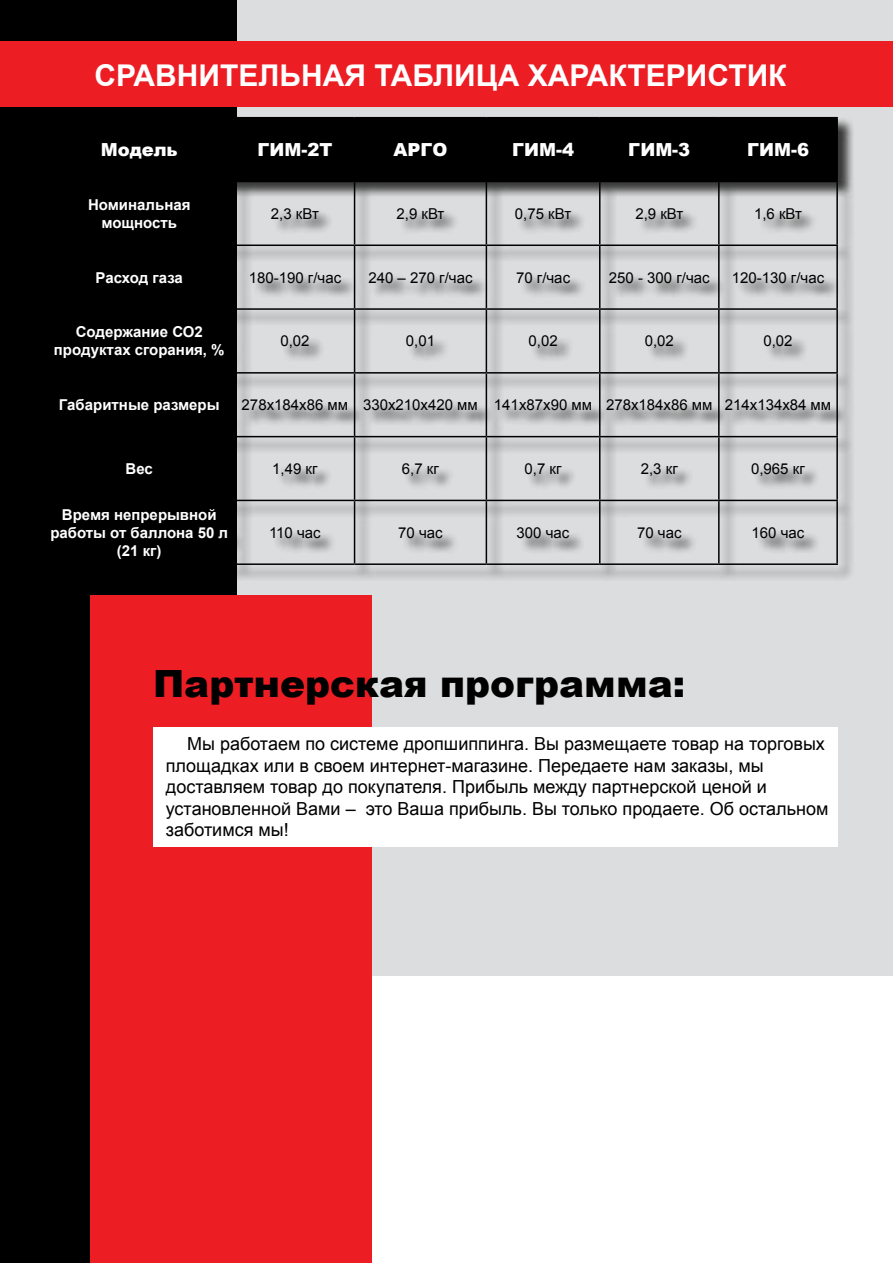
<style>
.page{position:relative;width:893px;height:1263px;background:#fff}
.page>*{position:absolute;margin:0;border:0;box-sizing:border-box;transform-origin:0 0}
.t1{font:900 37.5px "Arial";color:#000}
.t2{font:700 30px "Arial";color:#fff}
.t3{font:18px/21.6px "Arial";color:#000}
.t4{font:900 18px "Arial";color:#fff}
.t5{font:15px "Arial";color:#000}
.t6{font:700 15px/18px "Arial";color:#fff;text-align:center}
</style>
<div class="page">
<div style="left:0;top:0;width:893px;height:976px;background:#dcddde"></div>
<div style="left:0;top:0;width:236px;height:1263px;background:#000"></div>
<div style="left:43px;top:117px;width:812px;height:464px;background:#000;opacity:.75"></div>
<div style="left:44px;top:118px;width:792px;height:63px;background:#000"></div>
<hr style="left:235px;top:118px;width:1px;height:63px;background:#000">
<hr style="left:354px;top:118px;width:1px;height:63px;background:#000">
<hr style="left:486px;top:118px;width:1px;height:63px;background:#000">
<hr style="left:599px;top:118px;width:1px;height:63px;background:#000">
<hr style="left:718px;top:118px;width:2px;height:63px;background:#000">
<hr style="left:43px;top:182px;width:1px;height:62px;background:#000">
<hr style="left:235px;top:182px;width:1px;height:62px;background:#000">
<hr style="left:354px;top:182px;width:1px;height:62px;background:#000">
<hr style="left:486px;top:182px;width:1px;height:62px;background:#000">
<hr style="left:599px;top:182px;width:1px;height:62px;background:#000">
<hr style="left:718px;top:182px;width:2px;height:62px;background:#000">
<hr style="left:836px;top:182px;width:2px;height:62px;background:#000">
<hr style="left:43px;top:244px;width:192px;height:2px;background:#000">
<hr style="left:43px;top:246px;width:1px;height:62px;background:#000">
<hr style="left:235px;top:244px;width:120px;height:2px;background:#000">
<hr style="left:235px;top:246px;width:1px;height:62px;background:#000">
<hr style="left:355px;top:244px;width:131px;height:2px;background:#000">
<hr style="left:354px;top:246px;width:1px;height:62px;background:#000">
<hr style="left:486px;top:244px;width:114px;height:2px;background:#000">
<hr style="left:486px;top:246px;width:1px;height:62px;background:#000">
<hr style="left:600px;top:244px;width:119px;height:2px;background:#000">
<hr style="left:599px;top:246px;width:1px;height:62px;background:#000">
<hr style="left:719px;top:244px;width:119px;height:2px;background:#000">
<hr style="left:718px;top:246px;width:2px;height:62px;background:#000">
<hr style="left:836px;top:246px;width:2px;height:62px;background:#000">
<hr style="left:43px;top:308px;width:192px;height:2px;background:#000">
<hr style="left:43px;top:310px;width:1px;height:62px;background:#000">
<hr style="left:235px;top:308px;width:120px;height:2px;background:#000">
<hr style="left:235px;top:310px;width:1px;height:62px;background:#000">
<hr style="left:355px;top:308px;width:131px;height:2px;background:#000">
<hr style="left:354px;top:310px;width:1px;height:62px;background:#000">
<hr style="left:486px;top:308px;width:114px;height:2px;background:#000">
<hr style="left:486px;top:310px;width:1px;height:62px;background:#000">
<hr style="left:600px;top:308px;width:119px;height:2px;background:#000">
<hr style="left:599px;top:310px;width:1px;height:62px;background:#000">
<hr style="left:719px;top:308px;width:119px;height:2px;background:#000">
<hr style="left:718px;top:310px;width:2px;height:62px;background:#000">
<hr style="left:836px;top:310px;width:2px;height:62px;background:#000">
<hr style="left:43px;top:372px;width:192px;height:2px;background:#000">
<hr style="left:43px;top:374px;width:1px;height:62px;background:#000">
<hr style="left:235px;top:372px;width:120px;height:2px;background:#000">
<hr style="left:235px;top:374px;width:1px;height:62px;background:#000">
<hr style="left:355px;top:372px;width:131px;height:2px;background:#000">
<hr style="left:354px;top:374px;width:1px;height:62px;background:#000">
<hr style="left:486px;top:372px;width:114px;height:2px;background:#000">
<hr style="left:486px;top:374px;width:1px;height:62px;background:#000">
<hr style="left:600px;top:372px;width:119px;height:2px;background:#000">
<hr style="left:599px;top:374px;width:1px;height:62px;background:#000">
<hr style="left:719px;top:372px;width:119px;height:2px;background:#000">
<hr style="left:718px;top:374px;width:2px;height:62px;background:#000">
<hr style="left:836px;top:374px;width:2px;height:62px;background:#000">
<hr style="left:43px;top:436px;width:192px;height:1px;background:#000">
<hr style="left:43px;top:437px;width:1px;height:63px;background:#000">
<hr style="left:235px;top:436px;width:120px;height:1px;background:#000">
<hr style="left:235px;top:437px;width:1px;height:63px;background:#000">
<hr style="left:355px;top:436px;width:131px;height:1px;background:#000">
<hr style="left:354px;top:437px;width:1px;height:63px;background:#000">
<hr style="left:486px;top:436px;width:114px;height:1px;background:#000">
<hr style="left:486px;top:437px;width:1px;height:63px;background:#000">
<hr style="left:600px;top:436px;width:119px;height:1px;background:#000">
<hr style="left:599px;top:437px;width:1px;height:63px;background:#000">
<hr style="left:719px;top:436px;width:119px;height:1px;background:#000">
<hr style="left:718px;top:437px;width:2px;height:63px;background:#000">
<hr style="left:836px;top:437px;width:2px;height:63px;background:#000">
<hr style="left:43px;top:500px;width:192px;height:1px;background:#000">
<hr style="left:43px;top:501px;width:1px;height:62px;background:#000">
<hr style="left:235px;top:500px;width:120px;height:1px;background:#000">
<hr style="left:235px;top:501px;width:1px;height:62px;background:#000">
<hr style="left:355px;top:500px;width:131px;height:1px;background:#000">
<hr style="left:354px;top:501px;width:1px;height:62px;background:#000">
<hr style="left:486px;top:500px;width:114px;height:1px;background:#000">
<hr style="left:486px;top:501px;width:1px;height:62px;background:#000">
<hr style="left:600px;top:500px;width:119px;height:1px;background:#000">
<hr style="left:599px;top:501px;width:1px;height:62px;background:#000">
<hr style="left:719px;top:500px;width:119px;height:1px;background:#000">
<hr style="left:718px;top:501px;width:2px;height:62px;background:#000">
<hr style="left:836px;top:501px;width:2px;height:62px;background:#000">
<hr style="left:43px;top:563px;width:192px;height:2px;background:#000">
<hr style="left:235px;top:563px;width:120px;height:2px;background:#000">
<hr style="left:355px;top:563px;width:131px;height:2px;background:#000">
<hr style="left:486px;top:563px;width:114px;height:2px;background:#000">
<hr style="left:600px;top:563px;width:119px;height:2px;background:#000">
<hr style="left:719px;top:563px;width:119px;height:2px;background:#000">
<hr style="left:43px;top:117px;width:192px;height:1px;background:#000">
<hr style="left:43px;top:118px;width:1px;height:63px;background:#000">
<hr style="left:235px;top:117px;width:120px;height:1px;background:#000">
<hr style="left:355px;top:117px;width:131px;height:1px;background:#000">
<hr style="left:486px;top:117px;width:114px;height:1px;background:#000">
<hr style="left:600px;top:117px;width:119px;height:1px;background:#000">
<hr style="left:719px;top:117px;width:119px;height:1px;background:#000">
<hr style="left:836px;top:118px;width:2px;height:63px;background:#000">
<hr style="left:43px;top:181px;width:192px;height:1px;background:#000">
<hr style="left:235px;top:181px;width:120px;height:1px;background:#000">
<hr style="left:355px;top:181px;width:131px;height:1px;background:#000">
<hr style="left:486px;top:181px;width:114px;height:1px;background:#000">
<hr style="left:600px;top:181px;width:119px;height:1px;background:#000">
<hr style="left:719px;top:181px;width:119px;height:1px;background:#000">
<div style="left:0;top:42px;width:893px;height:65px;background:#ed1d24"></div>
<div style="left:90px;top:595px;width:282px;height:668px;background:#ed1d24"></div>
<div style="left:153px;top:727px;width:685px;height:119px;background:#fff"></div>
<h2 class="t2" style="left:95px;top:55px;width:694px">СРАВНИТЕЛЬНАЯ ТАБЛИЦА ХАРАКТЕРИСТИК</h2>
<p class="t4" style="left:101px;top:137px;width:78px">Модель</p>
<p class="t4" style="left:257px;top:137px;width:76px">ГИМ-2Т</p>
<p class="t4" style="left:393px;top:137px;width:55px">АРГО</p>
<p class="t4" style="left:512px;top:137px;width:63px">ГИМ-4</p>
<p class="t4" style="left:628px;top:137px;width:63px">ГИМ-3</p>
<p class="t4" style="left:747px;top:137px;width:63px">ГИМ-6</p>
<p class="t6" style="left:88px;top:196px;width:104px">Номинальная мощность</p>
<p class="t5" style="left:271px;top:204px;width:49px">2,3 кВт</p>
<p class="t5" style="left:396px;top:204px;width:49px">2,9 кВт</p>
<p class="t5" style="left:515px;top:204px;width:58px">0,75 кВт</p>
<p class="t5" style="left:635px;top:204px;width:49px">2,9 кВт</p>
<p class="t5" style="left:754px;top:204px;width:49px">1,6 кВт</p>
<p class="t6" style="left:96px;top:269px;width:89px">Расход газа</p>
<p class="t5" style="left:249px;top:267px;width:94px">180-190 г/час</p>
<p class="t5" style="left:368px;top:267px;width:106px">240 – 270 г/час</p>
<p class="t5" style="left:516px;top:267px;width:56px">70 г/час</p>
<p class="t5" style="left:609px;top:267px;width:102px">250 - 300 г/час</p>
<p class="t5" style="left:732px;top:267px;width:94px">120-130 г/час</p>
<p class="t6" style="left:54px;top:324px;width:172px">Содержание СО2 продуктах сгорания, %</p>
<p class="t5" style="left:280px;top:331px;width:31px">0,02</p>
<p class="t5" style="left:406px;top:331px;width:31px">0,01</p>
<p class="t5" style="left:528px;top:331px;width:31px">0,02</p>
<p class="t5" style="left:645px;top:331px;width:31px">0,02</p>
<p class="t5" style="left:763px;top:331px;width:31px">0,02</p>
<p class="t6" style="left:59px;top:396px;width:162px">Габаритные размеры</p>
<p class="t5" style="left:242px;top:395px;width:591px">278х184х86 мм 330х210х420 мм 141х87х90 мм 278х184х86 мм 214х134х84 мм</p>
<p class="t6" style="left:126px;top:460px;width:29px">Вес</p>
<p class="t5" style="left:272px;top:459px;width:47px">1,49 кг</p>
<p class="t5" style="left:402px;top:459px;width:39px">6,7 кг</p>
<p class="t5" style="left:525px;top:459px;width:39px">0,7 кг</p>
<p class="t5" style="left:641px;top:459px;width:39px">2,3 кг</p>
<p class="t5" style="left:751px;top:459px;width:55px">0,965 кг</p>
<p class="t6" style="left:50px;top:506px;width:179px">Время непрерывной работы от баллона 50 л (21 кг)</p>
<p class="t5" style="left:269px;top:523px;width:53px">110 час</p>
<p class="t5" style="left:398px;top:523px;width:46px">70 час</p>
<p class="t5" style="left:517px;top:523px;width:54px">300 час</p>
<p class="t5" style="left:637px;top:523px;width:46px">70 час</p>
<p class="t5" style="left:751px;top:523px;width:54px">160 час</p>
<h1 class="t1" style="left:153px;top:656px;width:534px">Партнерская программа:</h1>
<p class="t3" style="left:166px;top:733px;width:664px;text-indent:21px">Мы работаем по системе дропшиппинга. Вы размещаете товар на торговых площадках или в своем интернет-магазине. Передаете нам заказы, мы доставляем товар до покупателя. Прибыль между партнерской ценой и установленной Вами – это Ваша прибыль. Вы только продаете. Об остальном заботимся мы!</p>
</div>
